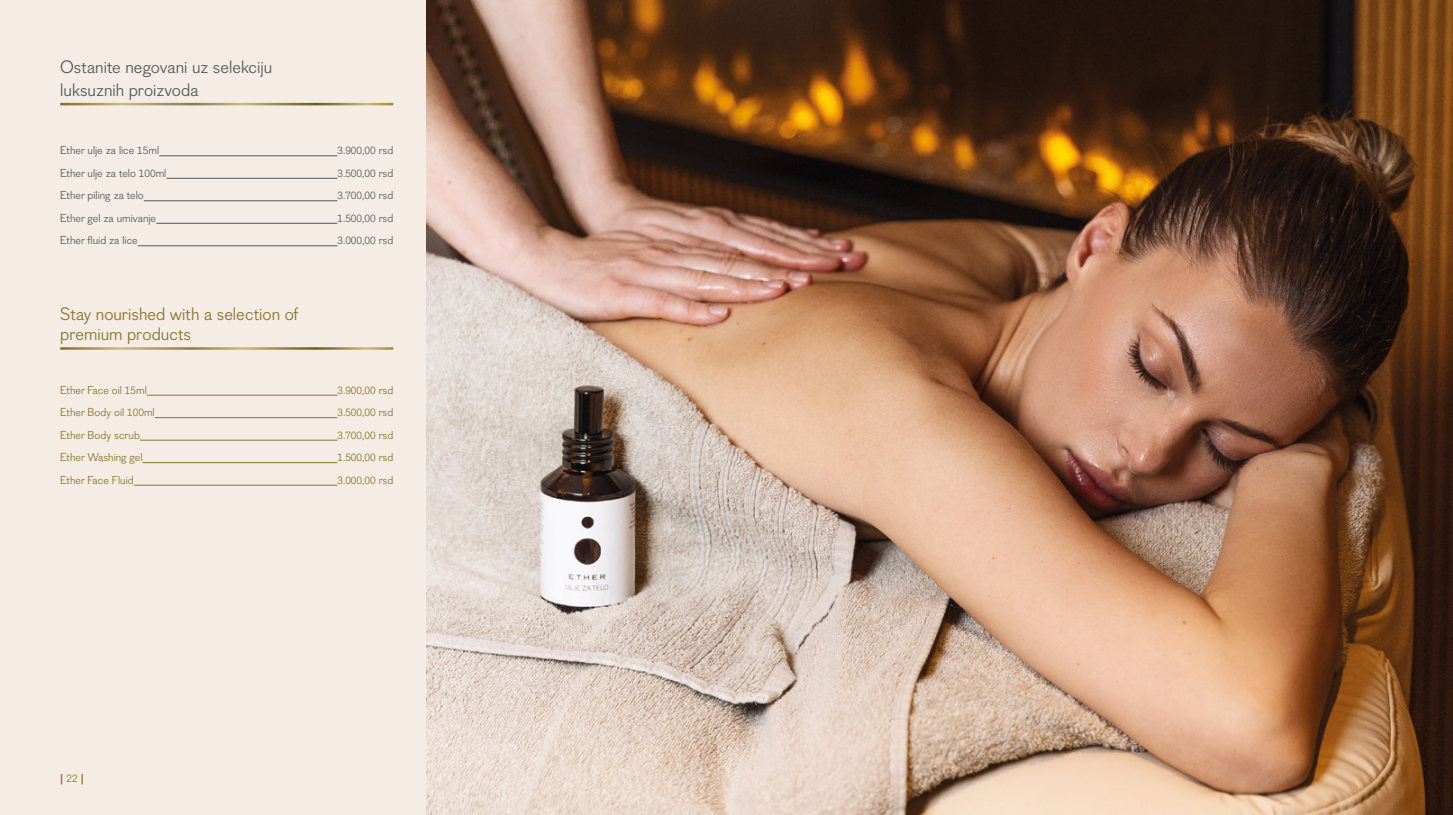
<style>
.page{position:relative;width:1453px;height:815px;background:#f5ede5}
.page>*{position:absolute;margin:0;border:0;box-sizing:border-box;transform-origin:0 0}
.t1{font:17.5px/22.5px "Figgins Sans";color:#575756}
.t2{font:17.5px/20px "Figgins Sans";color:#887229}
.t3{font:11.25px "Figgins Sans";color:#575756}
.t4{font:11.25px "Figgins Sans";color:#887229}
.t5{font:700 11.25px "Figgins Sans";color:#887229}
.s1{font-weight:400}
</style>
<div class="page">
<hr style="left:60px;top:103px;width:333px;height:2px;background:#fff">
<hr style="left:159px;top:156px;width:178px;height:1px;background:#575756">
<hr style="left:166px;top:178px;width:171px;height:1px;background:#575756">
<hr style="left:144px;top:201px;width:193px;height:1px;background:#575756">
<hr style="left:156px;top:223px;width:181px;height:1px;background:#575756">
<hr style="left:138px;top:246px;width:199px;height:1px;background:#575756">
<img style="left:426px;top:0;width:1027px;height:815px">
<hr style="left:60px;top:347px;width:333px;height:3px;background:#fff">
<hr style="left:147px;top:395px;width:190px;height:1px;background:#887229">
<hr style="left:155px;top:417px;width:182px;height:1px;background:#887229">
<hr style="left:140px;top:440px;width:197px;height:1px;background:#887229">
<hr style="left:142px;top:462px;width:195px;height:1px;background:#887229">
<hr style="left:134px;top:485px;width:203px;height:1px;background:#887229">
<h1 class="t1" style="left:60px;top:57px;width:214px">Ostanite negovani uz selekciju luksuznih proizvoda</h1>
<p class="t3" style="left:60px;top:144px;width:100px">Ether ulje za lice 15ml</p>
<p class="t3" style="left:337px;top:144px;width:57px">3.900,00 rsd</p>
<p class="t3" style="left:60px;top:166px;width:108px">Ether ulje za telo 100ml</p>
<p class="t3" style="left:337px;top:166px;width:57px">3.500,00 rsd</p>
<p class="t3" style="left:60px;top:189px;width:85px">Ether piling za telo</p>
<p class="t3" style="left:337px;top:189px;width:57px">3.700,00 rsd</p>
<p class="t3" style="left:60px;top:211px;width:97px">Ether gel za umivanje</p>
<p class="t3" style="left:337px;top:211px;width:57px">1.500,00 rsd</p>
<p class="t3" style="left:60px;top:234px;width:79px">Ether fluid za lice</p>
<p class="t3" style="left:337px;top:234px;width:57px">3.000,00 rsd</p>
<h1 class="t2" style="left:60px;top:305px;width:240px">Stay nourished with a selection of premium products</h1>
<p class="t4" style="left:60px;top:383px;width:88px">Ether Face oil 15ml</p>
<p class="t4" style="left:337px;top:383px;width:57px">3.900,00 rsd</p>
<p class="t4" style="left:60px;top:406px;width:96px">Ether Body oil 100ml</p>
<p class="t4" style="left:337px;top:406px;width:57px">3.500,00 rsd</p>
<p class="t4" style="left:60px;top:428px;width:81px">Ether Body scrub</p>
<p class="t4" style="left:337px;top:428px;width:57px">3.700,00 rsd</p>
<p class="t4" style="left:60px;top:451px;width:84px">Ether Washing gel</p>
<p class="t4" style="left:337px;top:451px;width:57px">1.500,00 rsd</p>
<p class="t4" style="left:60px;top:473px;width:75px">Ether Face Fluid</p>
<p class="t4" style="left:337px;top:473px;width:57px">3.000,00 rsd</p>
<p class="t5" style="left:60px;top:771px;width:25px">| <span class="s1">22</span> |</p>
</div>
